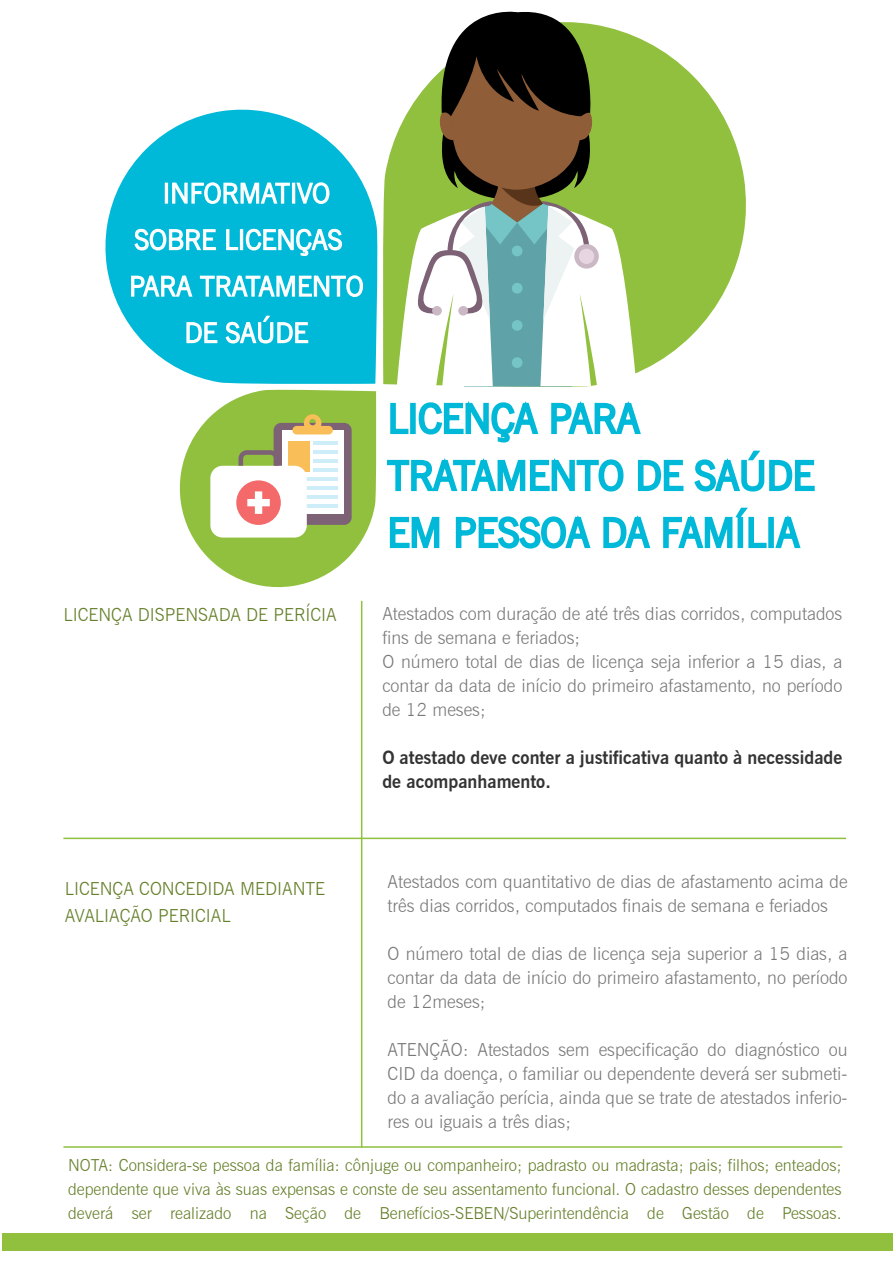
<style>
.page{position:relative;width:893px;height:1263px;background:#fff}
.page>*{position:absolute;margin:0;border:0;box-sizing:border-box;transform-origin:0 0}
.t1{font:300 27px/46.5px "News Gothic BT";color:#fff;text-align:center}
.t2{font:300 18px/24px "News Gothic BT";color:#787878}
.t3{font:700 18px/24px "News Gothic BT";color:#333}
.t4{font:300 18px/27px "News Gothic BT";color:#647f29}
.t5{font:300 16.5px/24px "News Gothic BT";color:#647f29;text-align:justify}
</style>
<div class="page">
<svg style="left:383px;top:37px;width:363px;height:348px;fill:#91c03e"></svg>
<svg style="left:105px;top:109px;width:273px;height:275px;fill:#00b9d9"></svg>
<div style="left:2px;top:1233px;width:891px;height:18px;background:#91c03e"></div>
<div style="left:165px;top:183px;width:3px;height:21px;border:2px solid #fff"></div>
<svg style="left:171px;top:179px;width:159px;height:27px"></svg>
<svg style="left:133px;top:228px;width:84px;height:23px"></svg>
<svg style="left:225px;top:228px;width:14px;height:23px"></svg>
<div style="left:240px;top:229px;width:3px;height:21px;border:2px solid #fff"></div>
<svg style="left:245px;top:226px;width:98px;height:31px"></svg>
<svg style="left:130px;top:275px;width:63px;height:23px"></svg>
<svg style="left:199px;top:272px;width:165px;height:27px"></svg>
<svg style="left:186px;top:321px;width:32px;height:23px"></svg>
<svg style="left:225px;top:314px;width:84px;height:30px"></svg>
<svg style="left:390px;top:402px;width:19px;height:33px"></svg>
<div style="left:410px;top:403px;width:6px;height:31px;border:3px solid #00b9d9"></div>
<svg style="left:418px;top:401px;width:121px;height:42px"></svg>
<svg style="left:551px;top:401px;width:90px;height:34px"></svg>
<svg style="left:387px;top:458px;width:237px;height:34px"></svg>
<svg style="left:637px;top:459px;width:47px;height:33px"></svg>
<svg style="left:694px;top:450px;width:121px;height:42px"></svg>
<svg style="left:389px;top:516px;width:51px;height:33px"></svg>
<svg style="left:455px;top:515px;width:136px;height:34px"></svg>
<svg style="left:603px;top:515px;width:48px;height:34px"></svg>
<svg style="left:663px;top:507px;width:138px;height:42px"></svg>
<hr style="left:63px;top:838px;width:783px;height:1px;background:#91c03e">
<hr style="left:361px;top:601px;width:1px;height:547px;background:#91c03e">
<svg style="left:397px;top:11px;width:239px;height:376px"></svg>
<div style="left:574px;top:244px;width:25px;height:25px;background:#cab9c4;border-radius:50%"></div>
<div style="left:579px;top:249px;width:15px;height:15px;background:#e5d6e1;border-radius:50%"></div>
<svg style="left:179px;top:389px;width:198px;height:198px"></svg>
<hr style="left:63px;top:1146px;width:779px;height:2px;background:#91c03e">
<h1 class="t1" style="left:129px;top:170px;width:236px">INFORMATIVO<br>SOBRE LICENÇAS<br>PARA TRATAMENTO<br>DE SAÚDE</h1>
<p class="t4" style="left:64px;top:601px;width:275px">LICENÇA DISPENSADA DE PERÍCIA</p>
<p class="t2" style="left:382px;top:601px;width:461px">Atestados com duração de até três dias corridos, computados fins de semana e feriados;<br>O número total de dias de licença seja inferior a 15 dias, a contar da data de início do primeiro afastamento, no período de 12 meses;</p>
<p class="t3" style="left:382px;top:745px;width:461px">O atestado deve conter a justificativa quanto à necessidade de acompanhamento.</p>
<p class="t4" style="left:65px;top:875px;width:262px">LICENÇA CONCEDIDA MEDIANTE<br>AVALIAÇÃO PERICIAL</p>
<p class="t2" style="left:388px;top:869px;width:461px">Atestados com quantitativo de dias de afastamento acima de três dias corridos, computados finais de semana e feriados</p>
<p class="t2" style="left:388px;top:941px;width:461px;text-align:justify">O número total de dias de licença seja superior a 15 dias, a contar da data de início do primeiro afastamento, no período de 12meses;</p>
<p class="t2" style="left:388px;top:1037px;width:461px;text-align:justify">ATENÇÃO: Atestados sem especificação do diagnóstico ou CID da doença, o familiar ou dependente deverá ser submeti&shy;do a avaliação perícia, ainda que se trate de atestados inferio&shy;res ou iguais a três dias;</p>
<p class="t5" style="left:68px;top:1153px;width:775px">NOTA: Considera-se pessoa da família: cônjuge ou companheiro; padrasto ou madrasta; pais; filhos; enteados; dependente que viva às suas expensas e conste de seu assentamento funcional. O cadastro desses dependentes deverá ser realizado na Seção de Benefícios-SEBEN/Superintendência de Gestão de Pessoas.</p>
</div>
